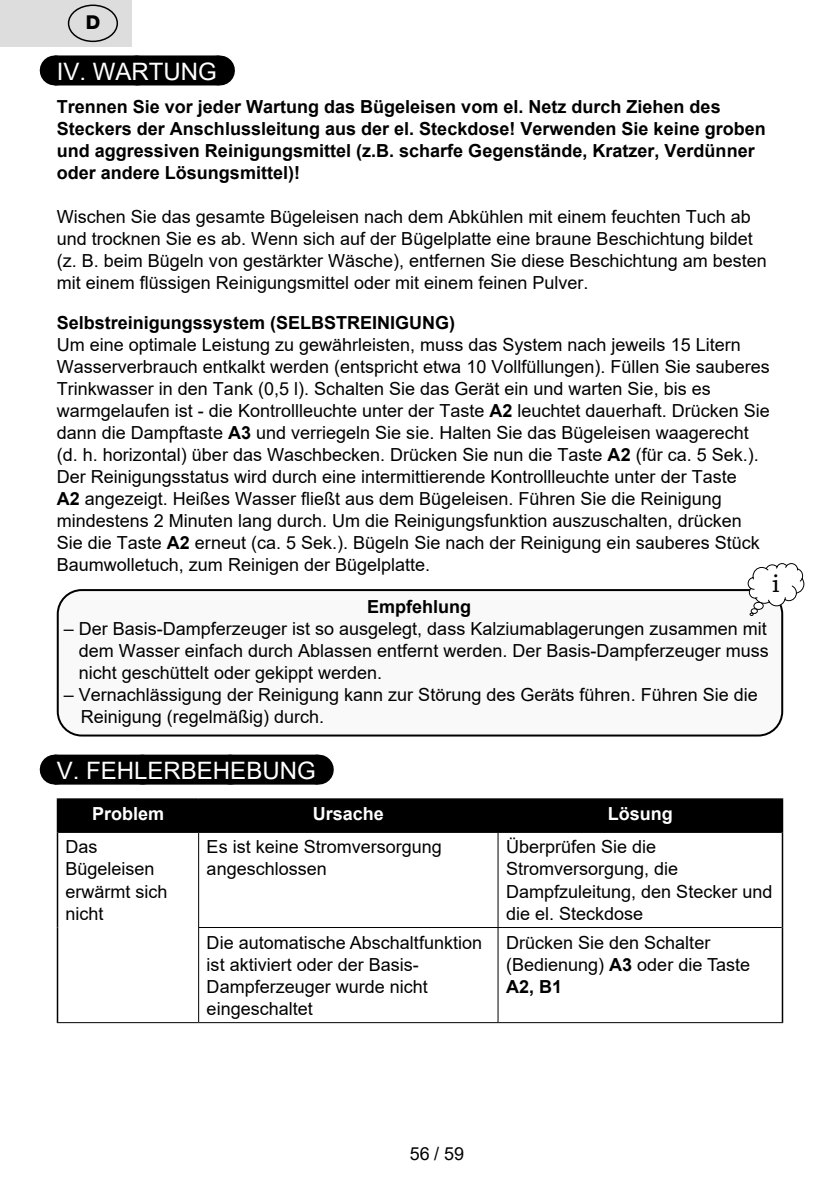
<style>
.page{position:relative;width:840px;height:1191px;background:#fff}
.page>*{position:absolute;margin:0;border:0;box-sizing:border-box;transform-origin:0 0}
.Normální{font:28px "Chaparral Pro";color:#000}
.Grafický_nadpis_ETA{font:24px "Arial";color:#fff}
.t1{font:800 19.2px "Helvetica Neue OT";color:#000}
.Normální-2{font:18px/22px "Arial";color:#000}
.Normální-3{font:700 18px/22px "Arial";color:#000}
.t2{font:700 18px "Arial";color:#fff}
.s1{font-weight:700}
</style>
<div class="page">
<div style="left:55px;top:55px;width:164px;height:30px;background:#000"></div>
<svg style="left:137px;top:55px;width:41px;height:1px"></svg>
<hr style="left:219px;top:55px;width:1px;height:30px;background:#000">
<div style="left:55px;top:754px;width:262px;height:30px;background:#000"></div>
<svg style="left:142px;top:754px;width:132px;height:1px"></svg>
<hr style="left:317px;top:754px;width:1px;height:30px;background:#000">
<div style="left:58px;top:590px;width:723px;height:145px;background:#f9f9f9;border-radius:24px"></div>
<div style="left:57px;top:589px;width:725px;height:147px;border:2px solid #000;border-radius:24px"></div>
<svg style="left:747px;top:563px;width:56px;height:53px"></svg>
<div style="left:58px;top:800px;width:723px;height:32px;background:#000"></div>
<hr style="left:57px;top:798px;width:141px;height:2px;background:#000">
<hr style="left:57px;top:800px;width:1px;height:32px;background:#000">
<hr style="left:198px;top:798px;width:299px;height:2px;background:#000">
<hr style="left:497px;top:798px;width:285px;height:2px;background:#000">
<hr style="left:781px;top:800px;width:1px;height:32px;background:#000">
<hr style="left:57px;top:832px;width:1px;height:95px;background:#000">
<hr style="left:781px;top:832px;width:1px;height:95px;background:#000">
<hr style="left:57px;top:927px;width:1px;height:95px;background:#000">
<hr style="left:781px;top:927px;width:1px;height:95px;background:#000">
<hr style="left:198px;top:800px;width:1px;height:32px;background:#000">
<hr style="left:497px;top:800px;width:1px;height:32px;background:#000">
<hr style="left:58px;top:832px;width:140px;height:1px;background:#000">
<hr style="left:198px;top:832px;width:299px;height:1px;background:#000">
<hr style="left:198px;top:833px;width:1px;height:94px;background:#000">
<hr style="left:497px;top:832px;width:284px;height:1px;background:#000">
<hr style="left:497px;top:833px;width:1px;height:94px;background:#000">
<hr style="left:198px;top:927px;width:299px;height:1px;background:#000">
<hr style="left:198px;top:928px;width:1px;height:94px;background:#000">
<hr style="left:497px;top:927px;width:284px;height:1px;background:#000">
<hr style="left:497px;top:928px;width:1px;height:94px;background:#000">
<hr style="left:57px;top:1022px;width:141px;height:1px;background:#000">
<hr style="left:198px;top:1022px;width:299px;height:1px;background:#000">
<hr style="left:497px;top:1022px;width:285px;height:1px;background:#000">
<div style="left:0;top:0;width:131px;height:47px;background:#ddd"></div>
<div style="left:68px;top:5px;width:50px;height:37px;border:1px solid #000;border-radius:50%"></div>
<p class="t1" style="left:86px;top:11px;width:16px">D</p>
<p class="Grafický_nadpis_ETA" style="left:57px;top:55px;width:162px">IV. WARTUNG</p>
<p class="Normální-3" style="left:57px;top:96px;width:710px">Trennen Sie vor jeder Wartung das Bügeleisen vom el. Netz durch Ziehen des Steckers der Anschlussleitung aus der el. Steckdose! Verwenden Sie keine groben und aggressiven Reinigungsmittel (z.B. scharfe Gegenstände, Kratzer, Verdünner oder andere Lösungsmittel)!</p>
<p class="Normální-2" style="left:57px;top:205px;width:711px">Wischen Sie das gesamte Bügeleisen nach dem Abkühlen mit einem feuchten Tuch ab und trocknen Sie es ab. Wenn sich auf der Bügelplatte eine braune Beschichtung bildet (z. B. beim Bügeln von gestärkter Wäsche), entfernen Sie diese Beschichtung am besten mit einem flüssigen Reinigungsmittel oder mit einem feinen Pulver.</p>
<p class="Normální-3" style="left:57px;top:311px;width:400px">Selbstreinigungssystem (SELBSTREINIGUNG)</p>
<p class="Normální-2" style="left:57px;top:333px;width:714px">Um eine optimale Leistung zu gewährleisten, muss das System nach jeweils 15 Litern Wasserverbrauch entkalkt werden (entspricht etwa 10 Vollfüllungen). Füllen Sie sauberes Trinkwasser in den Tank (0,5 l). Schalten Sie das Gerät ein und warten Sie, bis es warmgelaufen ist - die Kontrollleuchte unter der Taste <span class="s1">A2</span> leuchtet dauerhaft. Drücken Sie dann die Dampftaste <span class="s1">A3</span> und verriegeln Sie sie. Halten Sie das Bügeleisen waagerecht (d. h. horizontal) über das Waschbecken. Drücken Sie nun die Taste <span class="s1">A2</span> (für ca. 5 Sek.).<br>Der Reinigungsstatus wird durch eine intermittierende Kontrollleuchte unter der Taste<br><span class="s1">A2</span> angezeigt. Heißes Wasser fließt aus dem Bügeleisen. Führen Sie die Reinigung mindestens 2 Minuten lang durch. Um die Reinigungsfunktion auszuschalten, drücken Sie die Taste <span class="s1">A2</span> erneut (ca. 5 Sek.). Bügeln Sie nach der Reinigung ein sauberes Stück Baumwolletuch, zum Reinigen der Bügelplatte.</p>
<p class="Normální-3" style="left:367px;top:596px;width:106px">Empfehlung</p>
<p class="Normální-2" style="left:79px;top:618px;width:691px;text-align:justify;text-indent:-15px">– Der Basis-Dampferzeuger ist so ausgelegt, dass Kalziumablagerungen zusammen mit dem Wasser einfach durch Ablassen entfernt werden. Der Basis-Dampferzeuger muss nicht geschüttelt oder gekippt werden.</p>
<p class="Normální-2" style="left:81px;top:684px;width:678px;text-indent:-17px">– Vernachlässigung der Reinigung kann zur Störung des Geräts führen. Führen Sie die<br>Reinigung (regelmäßig) durch.</p>
<p class="Normální" style="left:771px;top:568px;width:9px">i</p>
<p class="Grafický_nadpis_ETA" style="left:57px;top:754px;width:260px">V. FEHLERBEHEBUNG</p>
<p class="t2" style="left:92px;top:801px;width:74px">Problem</p>
<p class="t2" style="left:312px;top:801px;width:73px">Ursache</p>
<p class="t2" style="left:607px;top:801px;width:66px">Lösung</p>
<p class="Normální-2" style="left:65px;top:836px;width:104px">Das<br>Bügeleisen erwärmt sich nicht</p>
<p class="Normální-2" style="left:206px;top:836px;width:237px">Es ist keine Stromversorgung angeschlossen</p>
<p class="Normální-2" style="left:505px;top:836px;width:268px">Überprüfen Sie die<br>Stromversorgung, die<br>Dampfzuleitung, den Stecker und die el. Steckdose</p>
<p class="Normální-2" style="left:206px;top:931px;width:277px">Die automatische Abschaltfunktion ist aktiviert oder der Basis-<br>Dampferzeuger wurde nicht eingeschaltet</p>
<p class="Normální-2" style="left:505px;top:931px;width:245px">Drücken Sie den Schalter (Bedienung) <span class="s1">A3</span> oder die Taste<br><span class="s1">A2, B1</span></p>
<p class="Normální-2" style="left:410px;top:1142px;width:56px">56 / 59</p>
</div>
